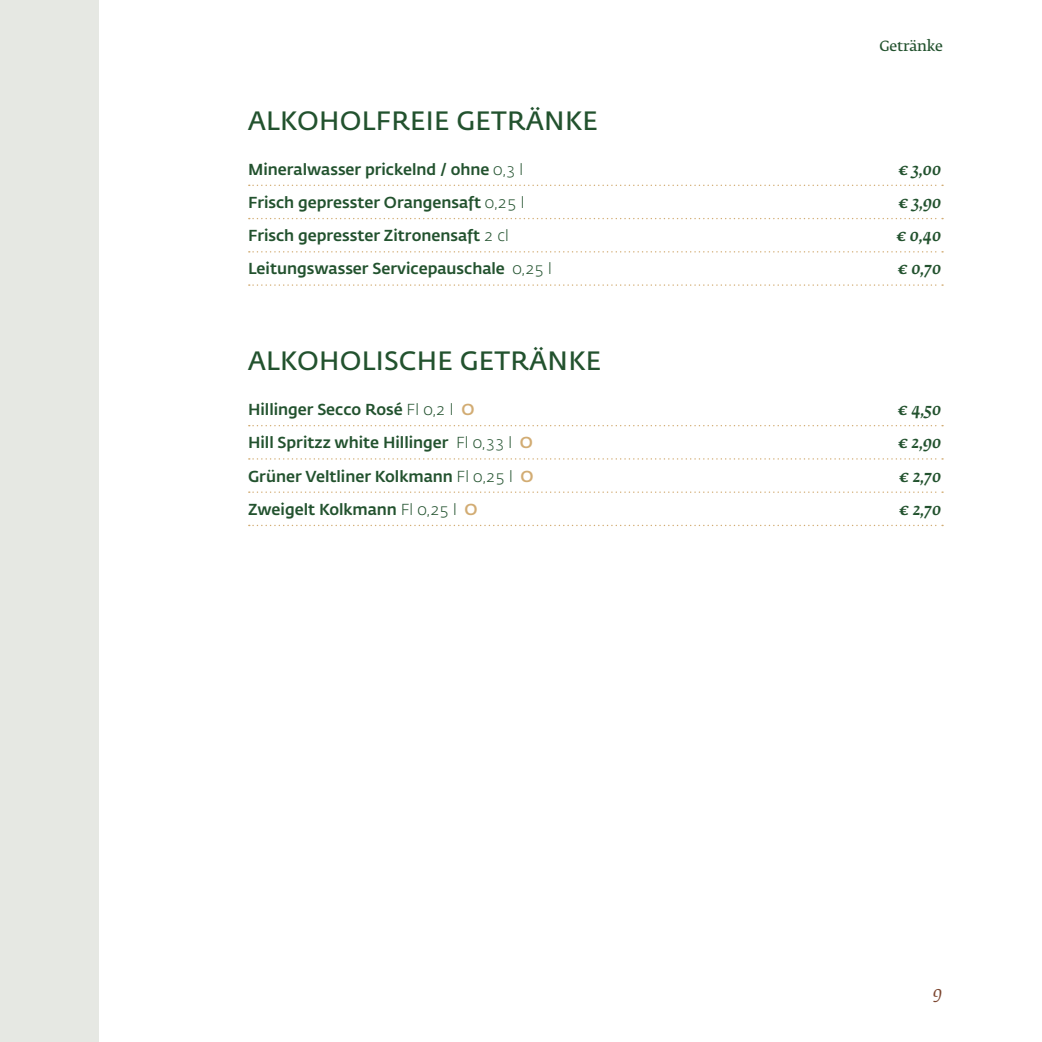
<style>
.page{position:relative;width:1042px;height:1042px;background:#fff}
.page>*{position:absolute;margin:0;border:0;box-sizing:border-box;transform-origin:0 0}
.t1{font:600 26.25px "Fedra Sans Pro";letter-spacing:.01em;color:#22522e}
.t2{font:italic 17.5px "Fedra Serif B Pro";color:#7c4630}
.t3{font:italic 500 16.62px "Fedra Serif B Pro";color:#22522e}
.t4{font:500 15.75px "Fedra Sans Pro";color:#22522e}
.t5{font:14px "Fedra Serif B Pro Demi";letter-spacing:-.01em;color:#22522e}
.s1{font-weight:300}
.s2{color:#d2ac73}
</style>
<div class="page">
<div style="left:0;top:0;width:99px;height:1042px;background:#e6e8e3"></div>
<svg style="left:249px;top:185px;width:694px;height:1px"></svg>
<svg style="left:249px;top:218px;width:694px;height:1px"></svg>
<svg style="left:249px;top:251px;width:694px;height:1px"></svg>
<svg style="left:249px;top:284px;width:694px;height:2px"></svg>
<svg style="left:249px;top:425px;width:694px;height:1px"></svg>
<svg style="left:249px;top:458px;width:694px;height:2px"></svg>
<svg style="left:249px;top:491px;width:694px;height:2px"></svg>
<svg style="left:249px;top:525px;width:694px;height:1px"></svg>
<p class="t5" style="left:879px;top:38px;width:65px">Getränke</p>
<h1 class="t1" style="left:248px;top:101px;width:351px">ALKOHOLFREIE GETRÄNKE</h1>
<p class="t4" style="left:248px;top:157px;width:277px">Mineralwasser prickelnd / ohne <span class="s1">0,3 l</span></p>
<p class="t3" style="left:898px;top:159px;width:44px">€ 3,00</p>
<p class="t4" style="left:248px;top:190px;width:278px">Frisch gepresster Orangensaft <span class="s1">0,25 l</span></p>
<p class="t3" style="left:898px;top:192px;width:44px">€ 3,90</p>
<p class="t4" style="left:248px;top:224px;width:262px">Frisch gepresster Zitronensaft <span class="s1">2 cl</span></p>
<p class="t3" style="left:896px;top:226px;width:46px">€ 0,40</p>
<p class="t4" style="left:248px;top:257px;width:305px">Leitungswasser Servicepauschale <span class="s1">0,25 l</span></p>
<p class="t3" style="left:898px;top:259px;width:45px">€ 0,70</p>
<h1 class="t1" style="left:248px;top:342px;width:355px">ALKOHOLISCHE GETRÄNKE</h1>
<p class="t4" style="left:248px;top:397px;width:228px">Hillinger Secco Rosé <span class="s1">Fl 0,2 l</span> <span class="s2">O</span></p>
<p class="t3" style="left:898px;top:399px;width:45px">€ 4,50</p>
<p class="t4" style="left:248px;top:431px;width:286px">Hill Spritzz white Hillinger <span class="s1">Fl 0,33 l</span> <span class="s2">O</span></p>
<p class="t3" style="left:898px;top:433px;width:45px">€ 2,90</p>
<p class="t4" style="left:248px;top:464px;width:287px">Grüner Veltliner Kolkmann <span class="s1">Fl 0,25 l</span> <span class="s2">O</span></p>
<p class="t3" style="left:899px;top:466px;width:43px">€ 2,70</p>
<p class="t4" style="left:248px;top:497px;width:231px">Zweigelt Kolkmann <span class="s1">Fl 0,25 l</span> <span class="s2">O</span></p>
<p class="t3" style="left:899px;top:499px;width:43px">€ 2,70</p>
<p class="t2" style="left:932px;top:986px;width:12px">9</p>
</div>
